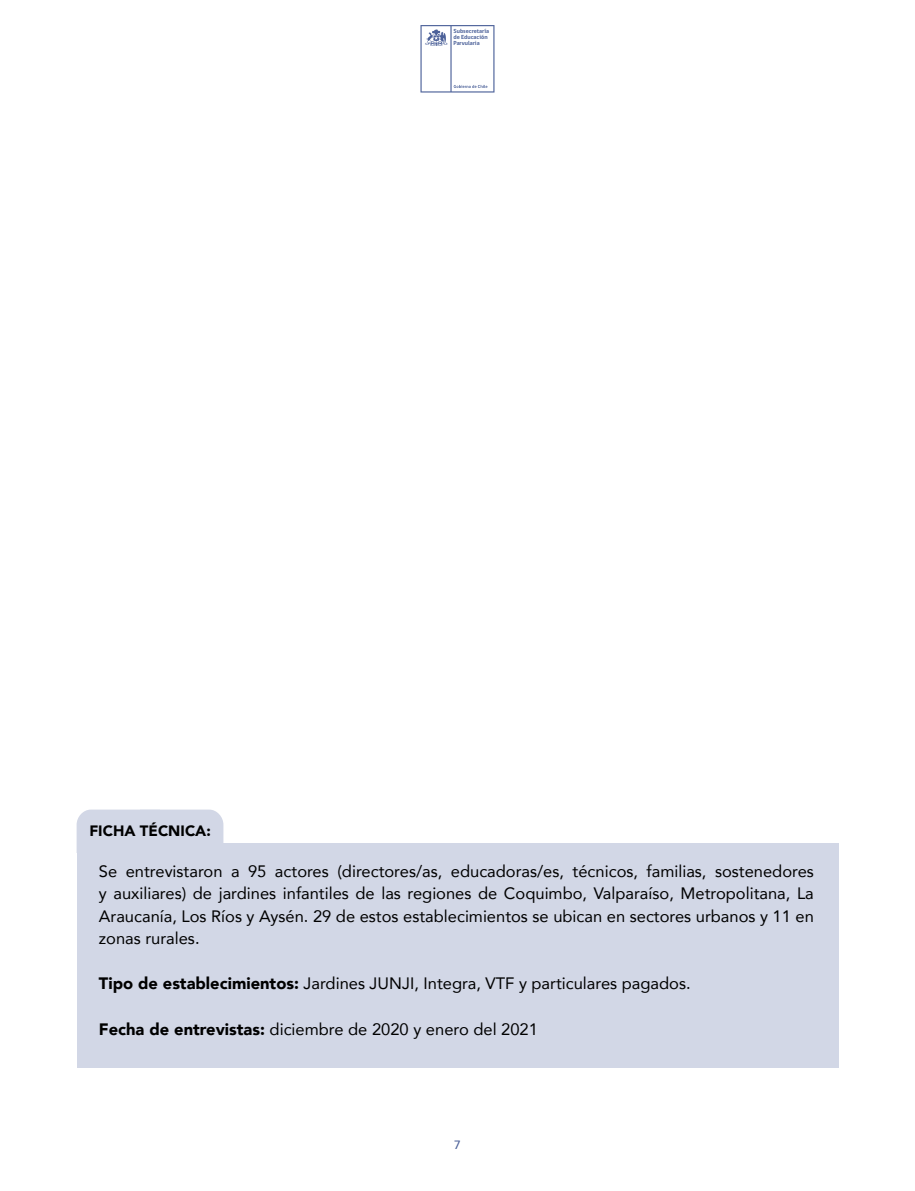
<style>
.page{position:relative;width:915px;height:1191px;background:#fff}
.page>*{position:absolute;margin:0;border:0;box-sizing:border-box;transform-origin:0 0}
.t1{font:16.5px/22.5px "Avenir";color:#000;text-align:justify}
.t2{font:900 15px "Avenir";color:#000}
.t3{font:500 12px "Avenir";color:#4c6199}
.t4{font:700 6px/6px "gob CL";color:#4c6199}
.s1{font-weight:900}
</style>
<div class="page">
<svg style="left:420px;top:25px;width:74px;height:68px"></svg>
<div style="left:77px;top:843px;width:761px;height:225px;background:#d2d7e6"></div>
<div style="left:77px;top:809px;width:146px;height:34px;background:#d2d7e6"></div>
<p class="t4" style="left:453px;top:28px;width:37px">Subsecretaría de Educación<br>Parvularia</p>
<p class="t2" style="left:89px;top:817px;width:123px">FICHA TÉCNICA:</p>
<p class="t1" style="left:99px;top:859px;width:716px">Se entrevistaron a 95 actores (directores/as, educadoras/es, técnicos, familias, sostenedores y auxiliares) de jardines infantiles de las regiones de Coquimbo, Valparaíso, Metropolitana, La Araucanía, Los Ríos y Aysén. 29 de estos establecimientos se ubican en sectores urbanos y 11 en zonas rurales.</p>
<p class="t1" style="left:99px;top:972px;width:593px"><span class="s1">Tipo de establecimientos:</span> Jardines JUNJI, Integra, VTF y particulares pagados.</p>
<p class="t1" style="left:99px;top:1017px;width:440px"><span class="s1">Fecha de entrevistas:</span> diciembre de 2020 y enero del 2021</p>
<p class="t3" style="left:454px;top:1134px;width:8px">7</p>
</div>
